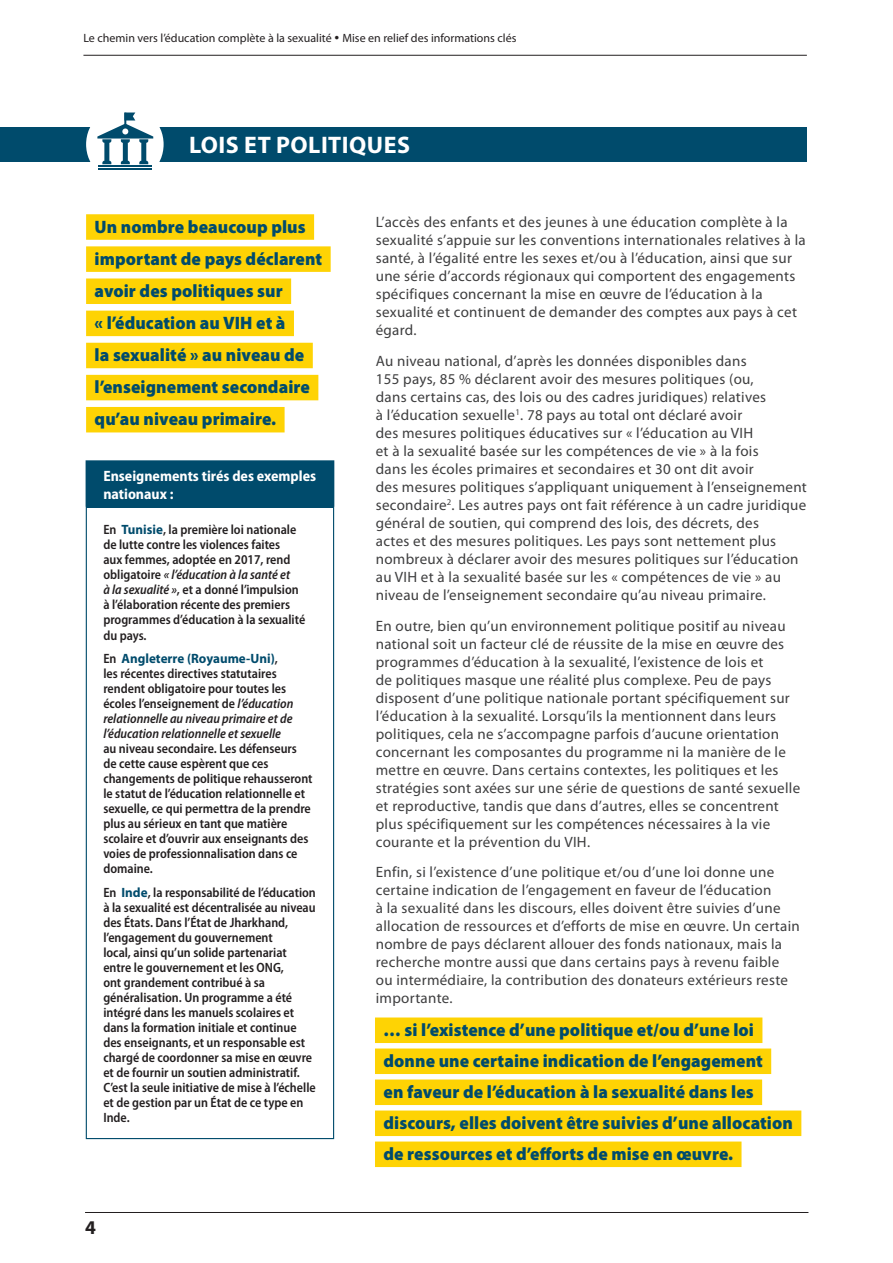
<style>
.page{position:relative;width:893px;height:1263px;background:#fff}
.page>*{position:absolute;margin:0;border:0;box-sizing:border-box;transform-origin:0 0}
.Titre{font:700 24px "Myriad Pro";letter-spacing:.02em;color:#fff}
.t1{font:700 19.5px "Myriad Pro";color:#231f20}
.t2{font:900 18px "Myriad Pro";letter-spacing:.005em;color:#004b6c}
.TEXTE{font:15px/18px "Myriad Pro";letter-spacing:.02em;color:#3e3e3f}
.BOX_2_Head{font:700 semi-condensed 15px/18px "Myriad Pro";color:#fff}
.BOX_2_text{font:600 semi-condensed 13.5px/15px "Myriad Pro";color:#231f20}
.t3{font:12px "Myriad Pro";color:#231f20}
.s1{font-weight:700;font-stretch:normal;color:#004b6c}
.s2{font-style:italic}
</style>
<div class="page">
<hr style="left:83px;top:55px;width:724px;height:1px;background:#231f20">
<hr style="left:85px;top:1212px;width:723px;height:1px;background:#231f20">
<div style="left:0;top:127px;width:807px;height:34px;background:#004b6c"></div>
<div style="left:86px;top:106px;width:78px;height:77px;background:#fff;border-radius:50%"></div>
<hr style="left:98px;top:165px;width:54px;height:2px;background:#004b6c">
<hr style="left:98px;top:168px;width:54px;height:2px;background:#004b6c">
<svg style="left:97px;top:113px;width:56px;height:51px"></svg>
<div style="left:86px;top:461px;width:248px;height:46px;background:#004b6c"></div>
<hr style="left:86px;top:507px;width:248px;height:1px;background:#004b6c">
<hr style="left:86px;top:508px;width:1px;height:630px;background:#004b6c">
<hr style="left:333px;top:508px;width:1px;height:630px;background:#004b6c">
<hr style="left:86px;top:1138px;width:248px;height:1px;background:#004b6c">
<hr style="left:86px;top:460px;width:248px;height:2px;background:#004b6c">
<div style="left:375px;top:1017px;width:387px;height:26px;background:#fed304"></div>
<div style="left:375px;top:1048px;width:396px;height:26px;background:#fed304"></div>
<div style="left:375px;top:1079px;width:387px;height:26px;background:#fed304"></div>
<div style="left:375px;top:1110px;width:426px;height:26px;background:#fed304"></div>
<div style="left:375px;top:1141px;width:366px;height:26px;background:#fed304"></div>
<div style="left:86px;top:214px;width:228px;height:26px;background:#fed304"></div>
<div style="left:86px;top:246px;width:245px;height:26px;background:#fed304"></div>
<div style="left:86px;top:278px;width:205px;height:26px;background:#fed304"></div>
<div style="left:86px;top:311px;width:208px;height:25px;background:#fed304"></div>
<div style="left:86px;top:343px;width:227px;height:25px;background:#fed304"></div>
<div style="left:86px;top:375px;width:232px;height:25px;background:#fed304"></div>
<div style="left:86px;top:407px;width:199px;height:25px;background:#fed304"></div>
<p class="t3" style="left:83px;top:31px;width:434px">Le chemin vers l’éducation complète à la sexualité • Mise en relief des informations clés</p>
<p class="Titre" style="left:189px;top:129px;width:222px">LOIS ET POLITIQUES</p>
<p class="t2" style="left:95px;top:214px;width:213px">Un nombre beaucoup plus</p>
<p class="t2" style="left:95px;top:247px;width:229px">important de pays déclarent</p>
<p class="t2" style="left:95px;top:279px;width:190px">avoir des politiques sur</p>
<p class="t2" style="left:95px;top:311px;width:192px">« l’éducation au VIH et à</p>
<p class="t2" style="left:95px;top:343px;width:211px">la sexualité » au niveau de</p>
<p class="t2" style="left:95px;top:375px;width:217px">l’enseignement secondaire</p>
<p class="t2" style="left:95px;top:407px;width:183px">qu’au niveau primaire.</p>
<p class="BOX_2_Head" style="left:103px;top:466px;width:214px">Enseignements tirés des exemples nationaux :</p>
<p class="BOX_2_text" style="left:103px;top:522px;width:203px">En <span class="s1">Tunisie</span>, la première loi nationale de lutte contre les violences faites<br>aux femmes, adoptée en 2017, rend obligatoire <span class="s2">« l’éducation à la santé et<br>à la sexualité »</span>, et a donné l’impulsion à l’élaboration récente des premiers programmes d’éducation à la sexualité du pays.</p>
<p class="BOX_2_text" style="left:103px;top:651px;width:211px">En <span class="s1">Angleterre (Royaume-Uni)</span>,<br>les récentes directives statutaires rendent obligatoire pour toutes les écoles l’enseignement de <span class="s2">l’éducation relationnelle au niveau primaire et de l’éducation relationnelle et sexuelle<br></span>au niveau secondaire. Les défenseurs de cette cause espèrent que ces changements de politique rehausseront le statut de l’éducation relationnelle et sexuelle, ce qui permettra de la prendre plus au sérieux en tant que matière scolaire et d’ouvrir aux enseignants des voies de professionnalisation dans ce domaine.</p>
<p class="BOX_2_text" style="left:103px;top:884px;width:214px">En <span class="s1">Inde</span>, la responsabilité de l’éducation à la sexualité est décentralisée au niveau des États. Dans l’État de Jharkhand, l’engagement du gouvernement<br>local, ainsi qu’un solide partenariat entre le gouvernement et les ONG,<br>ont grandement contribué à sa généralisation. Un programme a été intégré dans les manuels scolaires et dans la formation initiale et continue des enseignants, et un responsable est chargé de coordonner sa mise en œuvre et de fournir un soutien administratif.<br>C’est la seule initiative de mise à l’échelle et de gestion par un État de ce type en Inde.</p>
<h2 class="t1" style="left:85px;top:1215px;width:12px">4</h2>
<p class="TEXTE" style="left:376px;top:213px;width:432px">L’accès des enfants et des jeunes à une éducation complète à la sexualité s’appuie sur les conventions internationales relatives à la santé, à l’égalité entre les sexes et/ou à l’éducation, ainsi que sur une série d’accords régionaux qui comportent des engagements spécifiques concernant la mise en œuvre de l’éducation à la sexualité et continuent de demander des comptes aux pays à cet égard.</p>
<p class="TEXTE" style="left:376px;top:352px;width:433px">Au niveau national, d’après les données disponibles dans<br>155 pays, 85 % déclarent avoir des mesures politiques (ou,<br>dans certains cas, des lois ou des cadres juridiques) relatives<br>à l’éducation sexuelle<sup>1</sup>. 78 pays au total ont déclaré avoir<br>des mesures politiques éducatives sur « l’éducation au VIH<br>et à la sexualité basée sur les compétences de vie » à la fois<br>dans les écoles primaires et secondaires et 30 ont dit avoir<br>des mesures politiques s’appliquant uniquement à l’enseignement secondaire<sup>2</sup>. Les autres pays ont fait référence à un cadre juridique général de soutien, qui comprend des lois, des décrets, des<br>actes et des mesures politiques. Les pays sont nettement plus nombreux à déclarer avoir des mesures politiques sur l’éducation au VIH et à la sexualité basée sur les « compétences de vie » au niveau de l’enseignement secondaire qu’au niveau primaire.</p>
<p class="TEXTE" style="left:376px;top:616px;width:426px">En outre, bien qu’un environnement politique positif au niveau national soit un facteur clé de réussite de la mise en œuvre des programmes d’éducation à la sexualité, l’existence de lois et<br>de politiques masque une réalité plus complexe. Peu de pays disposent d’une politique nationale portant spécifiquement sur l’éducation à la sexualité. Lorsqu’ils la mentionnent dans leurs politiques, cela ne s’accompagne parfois d’aucune orientation concernant les composantes du programme ni la manière de le mettre en œuvre. Dans certains contextes, les politiques et les stratégies sont axées sur une série de questions de santé sexuelle et reproductive, tandis que dans d’autres, elles se concentrent plus spécifiquement sur les compétences nécessaires à la vie courante et la prévention du VIH.</p>
<p class="TEXTE" style="left:376px;top:863px;width:426px">Enfin, si l’existence d’une politique et/ou d’une loi donne une certaine indication de l’engagement en faveur de l’éducation<br>à la sexualité dans les discours, elles doivent être suivies d’une allocation de ressources et d’efforts de mise en œuvre. Un certain nombre de pays déclarent allouer des fonds nationaux, mais la recherche montre aussi que dans certains pays à revenu faible<br>ou intermédiaire, la contribution des donateurs extérieurs reste importante.</p>
<p class="t2" style="left:383px;top:1018px;width:372px">… si l’existence d’une politique et/ou d’une loi</p>
<p class="t2" style="left:383px;top:1049px;width:381px">donne une certaine indication de l’engagement</p>
<p class="t2" style="left:383px;top:1080px;width:372px">en faveur de l’éducation à la sexualité dans les</p>
<p class="t2" style="left:383px;top:1111px;width:411px">discours, elles doivent être suivies d’une allocation</p>
<p class="t2" style="left:383px;top:1142px;width:351px">de ressources et d’efforts de mise en œuvre.</p>
</div>
